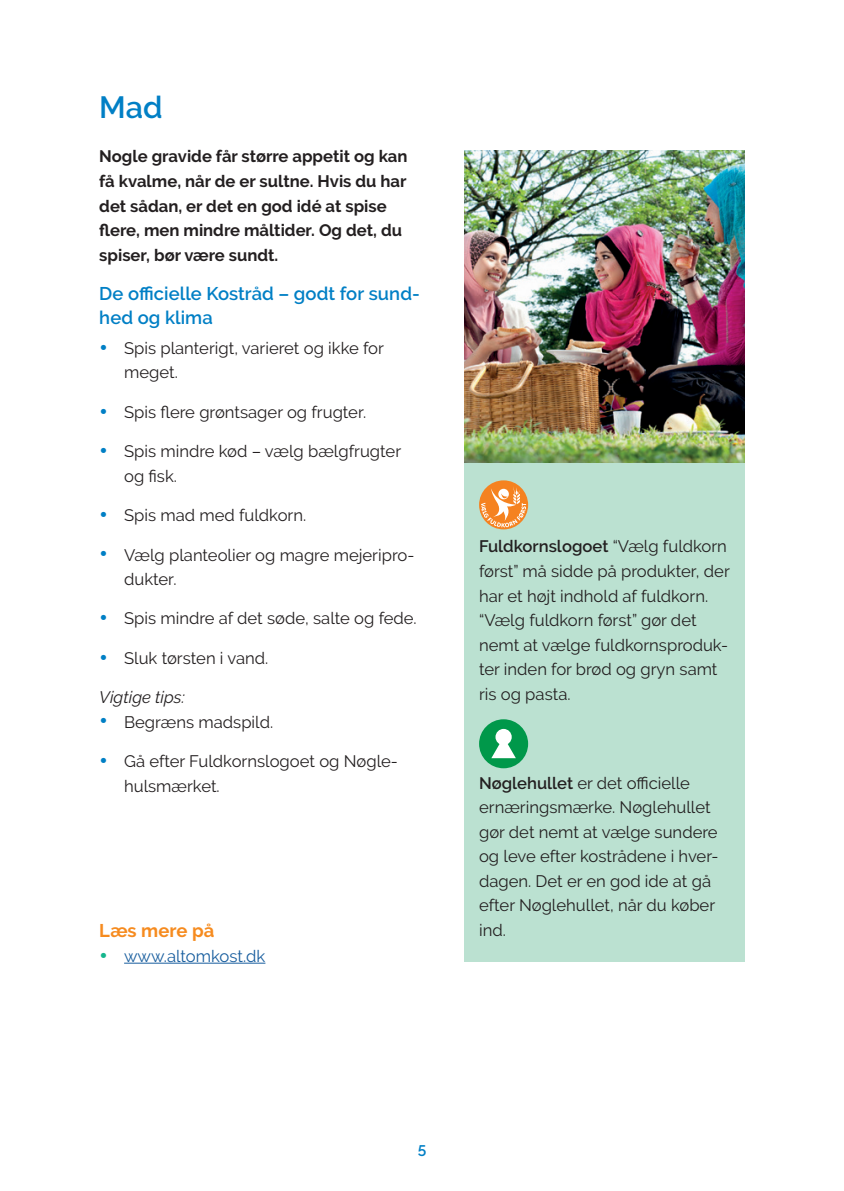
<style>
.page{position:relative;width:844px;height:1191px;background:#fff}
.page>*{position:absolute;margin:0;border:0;box-sizing:border-box;transform-origin:0 0}
.N1{font:600 30.62px "Raleway";color:#007fc5}
.N2{font:600 18.38px/24.5px "Raleway";letter-spacing:.005em;color:#007fc5}
.Links{font:700 18.38px "Raleway";letter-spacing:.005em;color:#f68b1f}
.Boks_tekst{font:16.62px/24.5px "Raleway";color:#231f20}
.Manchet{font:700 16.62px/24.5px "Raleway";color:#231f20}
.t1{font:16.62px "Raleway";color:#175d9e}
.Vigtige_tips{font:italic 16.62px "Raleway";color:#231f20}
.t2{font:600 15.4px "Raleway";color:#007fc5}
.s1{font-weight:700;font-size:24.5px;color:#007fc5}
.s2{font-weight:600}
.s3{font-weight:700;font-size:24.5px;color:#15b68d}
</style>
<div class="page">
<div style="left:464px;top:447px;width:280px;height:515px;background:#bbe1d1"></div>
<svg style="left:479px;top:480px;width:49px;height:49px"></svg>
<svg style="left:481px;top:486px;width:45px;height:41px;background:#f2a866"></svg>
<div style="left:479px;top:719px;width:49px;height:49px;background:#00984a;border-radius:50%"></div>
<div style="left:495px;top:729px;width:16px;height:16px;background:#fff;border-radius:50%"></div>
<svg style="left:491px;top:744px;width:24px;height:14px"></svg>
<img style="left:464px;top:150px;width:280px;height:313px">
<hr style="left:124px;top:962px;width:141px;height:1px;background:#175d9e">
<h1 class="N1" style="left:99px;top:90px;width:65px">Mad</h1>
<p class="Manchet" style="left:99px;top:144px;width:309px">Nogle gravide får større appetit og kan få kvalme, når de er sultne. Hvis du har det sådan, er det en god idé at spise flere, men mindre måltider. Og det, du spiser, bør være sundt.</p>
<h2 class="N2" style="left:99px;top:281px;width:322px">De officielle Kostråd – godt for sund&shy;hed og klima</h2>
<p class="Boks_tekst" style="left:124px;top:336px;width:261px;text-indent:-25px"><span class="s1">•</span> Spis planterigt, varieret og ikke for meget.</p>
<p class="Boks_tekst" style="left:99px;top:399px;width:268px"><span class="s1">•</span> Spis flere grøntsager og frugter.</p>
<p class="Boks_tekst" style="left:124px;top:439px;width:278px;text-indent:-25px"><span class="s1">•</span> Spis mindre kød – vælg bælgfrugter og fisk.</p>
<p class="Boks_tekst" style="left:99px;top:503px;width:208px"><span class="s1">•</span> Spis mad med fuldkorn.</p>
<p class="Boks_tekst" style="left:124px;top:542px;width:292px;text-indent:-25px"><span class="s1">•</span> Vælg planteolier og magre mejeripro&shy;dukter.</p>
<p class="Boks_tekst" style="left:99px;top:606px;width:319px"><span class="s1">•</span> Spis mindre af det søde, salte og fede.</p>
<p class="Boks_tekst" style="left:99px;top:645px;width:170px"><span class="s1">•</span> Sluk tørsten i vand.</p>
<p class="Vigtige_tips" style="left:99px;top:687px;width:87px">Vigtige tips:</p>
<p class="Boks_tekst" style="left:99px;top:709px;width:175px"><span class="s1">•</span> Begræns madspild.</p>
<p class="Boks_tekst" style="left:124px;top:749px;width:275px;text-indent:-25px"><span class="s1">•</span> Gå efter Fuldkornslogoet og Nøgle&shy;hulsmærket.</p>
<p class="Boks_tekst" style="left:479px;top:534px;width:252px"><span class="s2">Fuldkornslogoet</span> “Vælg fuldkorn først” må sidde på produkter, der har et højt indhold af fuldkorn. “Vælg fuldkorn først” gør det nemt at vælge fuldkornsproduk&shy;ter inden for brød og gryn samt ris og pasta.</p>
<p class="Boks_tekst" style="left:479px;top:770px;width:241px"><span class="s2">Nøglehullet</span> er det officielle ernæringsmærke. Nøglehullet gør det nemt at vælge sundere og leve efter kostrådene i hver&shy;dagen. Det er en god ide at gå efter Nøglehullet, når du køber</p>
<p class="Links" style="left:99px;top:920px;width:116px">Læs mere på</p>
<p class="Boks_tekst" style="left:479px;top:917px;width:28px">ind.</p>
<p class="t1" style="left:99px;top:946px;width:168px"><span class="s3">•</span> www.altomkost.dk</p>
<p class="t2" style="left:417px;top:1141px;width:10px">5</p>
</div>
